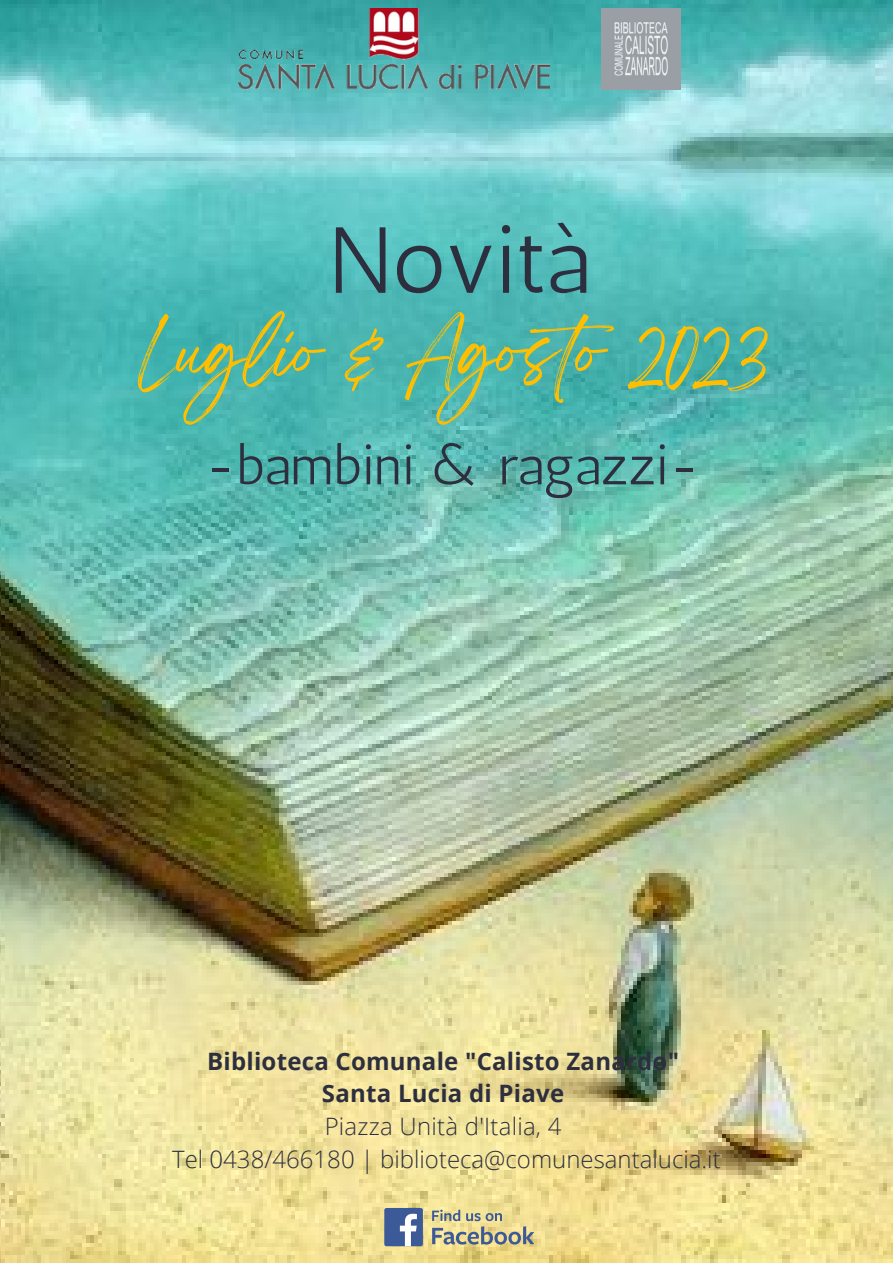
<style>
.page{position:relative;width:893px;height:1264px;background:#fff}
.page>*{position:absolute;margin:0;border:0;box-sizing:border-box;transform-origin:0 0}
.t1{font:93.45px "Antic";color:#2d2f3f}
.t2{font:60px "Breathing";color:#ffbf00}
.t3{font:55.2px "Antic";color:#2d2f3f}
.t4{font:300 24px "Open Sans";color:#2d2f3f}
.t5{font:700 24px "Open Sans";letter-spacing:.01em;color:#2d2f3f}
</style>
<div class="page">
<img style="left:0;top:0;width:892px;height:1262px">
<img style="left:238px;top:8px;width:311px;height:81px">
<img style="left:601px;top:8px;width:80px;height:81px">
<svg style="left:432px;top:1209px;width:102px;height:35px;background:#c0bb94"></svg>
<div style="left:384px;top:1207px;width:39px;height:39px;background:#3d5a98;border-radius:2px"></div>
<svg style="left:400px;top:1213px;width:17px;height:33px"></svg>
<p class="t1" style="left:329px;top:205px;width:262px">Novità</p>
<p class="t2" style="left:138px;top:334px;width:629px">Luglio &amp; Agosto 2023</p>
<p class="t3" style="left:204px;top:432px;width:499px">-bambini &amp; ragazzi-</p>
<p class="t5" style="left:207px;top:1044px;width:473px">Biblioteca Comunale "Calisto Zanardo"</p>
<p class="t5" style="left:322px;top:1076px;width:244px">Santa Lucia di Piave</p>
<p class="t4" style="left:324px;top:1109px;width:238px">Piazza Unità d'Italia, 4</p>
<p class="t4" style="left:172px;top:1141px;width:550px">Tel 0438/466180 | biblioteca@comunesantalucia.it</p>
</div>
